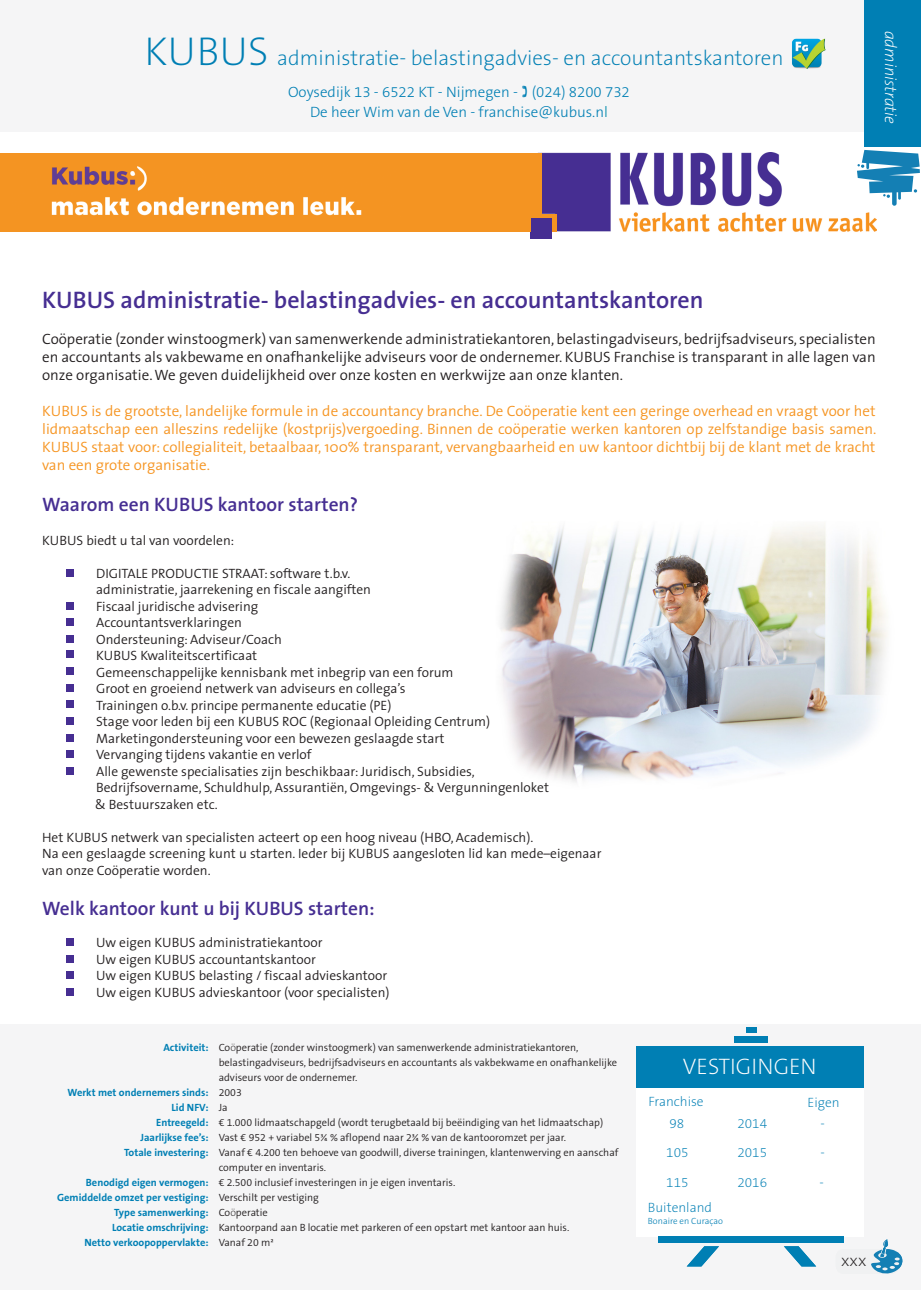
<style>
.page{position:relative;width:921px;height:1290px;background:#fff}
.page>*{position:absolute;margin:0;border:0;box-sizing:border-box;transform-origin:0 0}
.t1{font:600 24px "The Sans";color:#462e92}
.t2{font:200 22.5px "The Sans B2";color:#fff}
.Klant___KG_naam{font:200 21px "The Sans B2";color:#007fb4}
.t3{font:600 19.5px "The Sans";color:#462e92}
.Klant___KG_Adres_Con{font:italic 200 16.5px "The Sans B2";color:#fff}
.t4{font:200 16.5px "The Sans B2";color:#231f20}
.t5{font:300 15px/18px "The Sans";color:#f69522;text-align:justify}
.t6{font:300 15px/18px "The Sans";color:#231f20;text-align:justify}
.Klant___KG_Adres_Con-2{font:300 15px "The Sans B3";color:#007fb4}
.t7{font:300 13.5px/16.5px "The Sans";color:#231f20}
.t8{font:200 13.5px "The Sans B2";color:#007fb4}
.kerngegevens{font:300 10.5px/15px "The Sans B4";color:#231f20}
.t9{font:700 10.5px "The Sans B7";color:#007fb4}
.t10{font:300 9px "The Sans B3";color:#007fb4}
.s1{font-size:40.5px}
.s2{color:#008baa}
.s3{font-family:"The Sans B2";font-weight:200}
</style>
<div class="page">
<img style="left:500px;top:525px;width:387px;height:258px">
<div style="left:0;top:1023px;width:921px;height:266px;background:#f5f5f6"></div>
<div style="left:0;top:0;width:921px;height:131px;background:#f5f5f6"></div>
<img style="left:792px;top:38px;width:34px;height:31px">
<div style="left:66px;top:569px;width:8px;height:8px;background:#462e92"></div>
<div style="left:66px;top:602px;width:8px;height:7px;background:#462e92"></div>
<div style="left:66px;top:618px;width:8px;height:8px;background:#462e92"></div>
<div style="left:66px;top:635px;width:8px;height:7px;background:#462e92"></div>
<div style="left:66px;top:650px;width:8px;height:7px;background:#462e92"></div>
<div style="left:66px;top:667px;width:8px;height:8px;background:#462e92"></div>
<div style="left:66px;top:684px;width:8px;height:7px;background:#462e92"></div>
<div style="left:66px;top:700px;width:8px;height:8px;background:#462e92"></div>
<div style="left:66px;top:716px;width:8px;height:8px;background:#462e92"></div>
<div style="left:66px;top:734px;width:8px;height:7px;background:#462e92"></div>
<div style="left:66px;top:750px;width:8px;height:8px;background:#462e92"></div>
<div style="left:66px;top:767px;width:8px;height:7px;background:#462e92"></div>
<div style="left:66px;top:938px;width:8px;height:7px;background:#462e92"></div>
<div style="left:66px;top:955px;width:8px;height:7px;background:#462e92"></div>
<div style="left:66px;top:971px;width:8px;height:7px;background:#462e92"></div>
<div style="left:66px;top:988px;width:8px;height:7px;background:#462e92"></div>
<img style="left:538px;top:152px;width:339px;height:87px">
<div style="left:0;top:153px;width:541px;height:78px;background:#f49422"></div>
<img style="left:51px;top:166px;width:311px;height:50px">
<div style="left:526px;top:214px;width:30px;height:17px;background:#f49422"></div>
<div style="left:531px;top:218px;width:20px;height:21px;background:#462e92"></div>
<div style="left:864px;top:0;width:57px;height:146px;background:#007fb4"></div>
<div style="left:637px;top:1087px;width:227px;height:149px;background:#fff"></div>
<div style="left:637px;top:1046px;width:227px;height:41px;background:#007fb4"></div>
<div style="left:746px;top:1027px;width:11px;height:5px;background:#007fb4"></div>
<div style="left:734px;top:1035px;width:34px;height:7px;background:#007fb4"></div>
<svg style="left:687px;top:1246px;width:32px;height:20px"></svg>
<svg style="left:784px;top:1246px;width:32px;height:20px"></svg>
<div style="left:836px;top:1248px;width:63px;height:25px;background:#f0f1f2;border-radius:9px"></div>
<svg style="left:871px;top:1239px;width:32px;height:35px"></svg>
<div style="left:659px;top:1235px;width:185px;height:7px;background:#007fb4"></div>
<svg style="left:857px;top:150px;width:63px;height:56px"></svg>
<p class="Klant___KG_naam" style="left:145px;top:47px;width:640px"><span class="s1">KUBUS</span> administratie- belastingadvies- en accountantskantoren</p>
<p class="Klant___KG_Adres_Con-2" style="left:288px;top:84px;width:343px">Ooysedijk 13 - 6522 KT - Nijmegen - (024) 8200 732</p>
<p class="Klant___KG_Adres_Con-2" style="left:310px;top:104px;width:299px">De heer Wim van de Ven - franchise@kubus.n<span class="s2">l</span></p>
<p class="Klant___KG_Adres_Con" style="left:899px;top:31px;width:95px;rotate:90deg">administratie</p>
<p class="t1" style="left:42px;top:279px;width:663px">KUBUS administratie- belastingadvies- en accountantskantoren</p>
<p class="t6" style="left:42px;top:329px;width:835px">Coöperatie (zonder winstoogmerk) van samenwerkende administratiekantoren, belastingadviseurs, bedrijfsadviseurs, specialisten en accountants als vakbewame en onafhankelijke adviseurs voor de ondernemer. KUBUS Franchise is transparant in alle lagen van onze organisatie. We geven duidelijkheid over onze kosten en werkwijze aan onze klanten.</p>
<p class="t5" style="left:42px;top:401px;width:836px">KUBUS is de grootste, landelijke formule in de accountancy branche. De Coöperatie kent een geringe overhead en vraagt voor het lidmaatschap een alleszins redelijke (kostprijs)vergoeding. Binnen de coöperatie werken kantoren op zelfstandige basis samen.<br>KUBUS staat voor: collegialiteit, betaalbaar, 100% transparant, vervangbaarheid en uw kantoor dichtbij bij de klant met de kracht van een grote organisatie.</p>
<p class="t3" style="left:42px;top:488px;width:317px">Waarom een KUBUS kantoor starten?</p>
<p class="t7" style="left:42px;top:531px;width:194px">KUBUS biedt u tal van voordelen:</p>
<p class="t7" style="left:96px;top:564px;width:256px">DIGITALE PRODUCTIE STRAAT: software t.b.v.</p>
<p class="t7" style="left:96px;top:581px;width:276px">administratie, jaarrekening en fiscale aangiften</p>
<p class="t7" style="left:96px;top:597px;width:164px">Fiscaal juridische advisering</p>
<p class="t7" style="left:96px;top:614px;width:147px">Accountantsverklaringen</p>
<p class="t7" style="left:96px;top:630px;width:187px">Ondersteuning: Adviseur/Coach</p>
<p class="t7" style="left:96px;top:647px;width:162px">KUBUS Kwaliteitscertificaat</p>
<p class="t7" style="left:96px;top:663px;width:359px">Gemeenschappelijke kennisbank met inbegrip van een forum</p>
<p class="t7" style="left:96px;top:680px;width:311px">Groot en groeiend netwerk van adviseurs en collega’s</p>
<p class="t7" style="left:96px;top:696px;width:297px">Trainingen o.b.v. principe permanente educatie (PE)</p>
<p class="t7" style="left:96px;top:713px;width:395px">Stage voor leden bij een KUBUS ROC (Regionaal Opleiding Centrum)</p>
<p class="t7" style="left:96px;top:729px;width:350px">Marketingondersteuning voor een bewezen geslaagde start</p>
<p class="t7" style="left:96px;top:746px;width:217px">Vervanging tijdens vakantie en verlof</p>
<p class="t7" style="left:96px;top:762px;width:454px">Alle gewenste specialisaties zijn beschikbaar: Juridisch, Subsidies,<br>Bedrijfsovername, Schuldhulp, Assurantiën, Omgevings- &amp; Vergunningenloket</p>
<p class="t7" style="left:95px;top:795px;width:124px">&amp; Bestuurszaken etc.</p>
<p class="t7" style="left:42px;top:828px;width:561px">Het KUBUS netwerk van specialisten acteert op een hoog niveau (HBO, Academisch).<br>Na een geslaagde screening kunt u starten. Ieder bij KUBUS aangesloten lid kan mede–eigenaar van onze Coöperatie worden.</p>
<p class="t3" style="left:42px;top:891px;width:334px">Welk kantoor kunt u bij KUBUS starten:</p>
<p class="t7" style="left:96px;top:933px;width:228px">Uw eigen KUBUS administratiekantoor</p>
<p class="t7" style="left:96px;top:950px;width:221px">Uw eigen KUBUS accountantskantoor</p>
<p class="t7" style="left:96px;top:966px;width:293px">Uw eigen KUBUS belasting / fiscaal advieskantoor</p>
<p class="t7" style="left:96px;top:983px;width:295px">Uw eigen KUBUS advieskantoor (voor specialisten)</p>
<p class="t9" style="left:163px;top:1041px;width:47px">Activiteit:</p>
<p class="t9" style="left:68px;top:1086px;width:143px">Werkt met ondernemers sinds:</p>
<p class="t9" style="left:171px;top:1101px;width:39px">Lid NFV:</p>
<p class="t9" style="left:156px;top:1116px;width:54px">Entreegeld:</p>
<p class="t9" style="left:140px;top:1131px;width:70px">Jaarlijkse fee’s:</p>
<p class="t9" style="left:124px;top:1146px;width:86px">Totale investering:</p>
<p class="t9" style="left:86px;top:1176px;width:124px">Benodigd eigen vermogen:</p>
<p class="t9" style="left:57px;top:1191px;width:153px">Gemiddelde omzet per vestiging:</p>
<p class="t9" style="left:114px;top:1206px;width:96px">Type samenwerking:</p>
<p class="t9" style="left:112px;top:1221px;width:98px">Locatie omschrijving:</p>
<p class="t9" style="left:85px;top:1236px;width:126px">Netto verkoopoppervlakte:</p>
<p class="kerngegevens" style="left:219px;top:1039px;width:400px">Co<span class="s3">ö</span>peratie (zonder winstoogmerk) van samenwerkende administratiekantoren, belastingadviseurs, bedrijfsadviseurs en accountants als vakbekwame en onafhankelijke adviseurs voor de ondernemer.</p>
<p class="kerngegevens" style="left:219px;top:1084px;width:25px">2003</p>
<p class="kerngegevens" style="left:219px;top:1099px;width:10px">Ja</p>
<p class="kerngegevens" style="left:219px;top:1114px;width:386px">€ 1.000 lidmaatschapgeld (wordt terugbetaald bij beëindiging van het lidmaatschap)</p>
<p class="kerngegevens" style="left:219px;top:1129px;width:349px">Vast € 952 + variabel 5¾ % aflopend naar 2¾ % van de kantooromzet per jaar.</p>
<p class="kerngegevens" style="left:219px;top:1144px;width:401px">Vanaf € 4.200 ten behoeve van goodwill, diverse trainingen, klantenwerving en aanschaf computer en inventaris.</p>
<p class="kerngegevens" style="left:219px;top:1174px;width:238px">€ 2.500 inclusief investeringen in je eigen inventaris.</p>
<p class="kerngegevens" style="left:219px;top:1189px;width:102px">Verschilt per vestiging</p>
<p class="kerngegevens" style="left:219px;top:1204px;width:51px">Co<span class="s3">ö</span>peratie</p>
<p class="kerngegevens" style="left:219px;top:1219px;width:352px">Kantoorpand aan B locatie met parkeren of een opstart met kantoor aan huis.</p>
<p class="kerngegevens" style="left:219px;top:1234px;width:57px">Vanaf 20 m²</p>
<p class="t2" style="left:683px;top:1054px;width:135px">VESTIGINGEN</p>
<p class="t8" style="left:648px;top:1093px;width:57px">Franchise</p>
<p class="t8" style="left:807px;top:1095px;width:34px">Eigen</p>
<p class="t8" style="left:669px;top:1116px;width:16px">98</p>
<p class="t8" style="left:820px;top:1116px;width:6px">-</p>
<p class="t8" style="left:737px;top:1116px;width:31px">2014</p>
<p class="t8" style="left:666px;top:1145px;width:24px">105</p>
<p class="t8" style="left:666px;top:1174px;width:24px">115</p>
<p class="t8" style="left:648px;top:1200px;width:66px">Buitenland</p>
<p class="t8" style="left:737px;top:1145px;width:31px">2015</p>
<p class="t8" style="left:737px;top:1174px;width:31px">2016</p>
<p class="t10" style="left:648px;top:1215px;width:123px">Bonaire en Curaçao <span class="s3">1 vestiging.</span></p>
<p class="t8" style="left:820px;top:1145px;width:6px">-</p>
<p class="t8" style="left:819px;top:1174px;width:6px">-</p>
<p class="t4" style="left:841px;top:1251px;width:27px">xxx</p>
</div>
